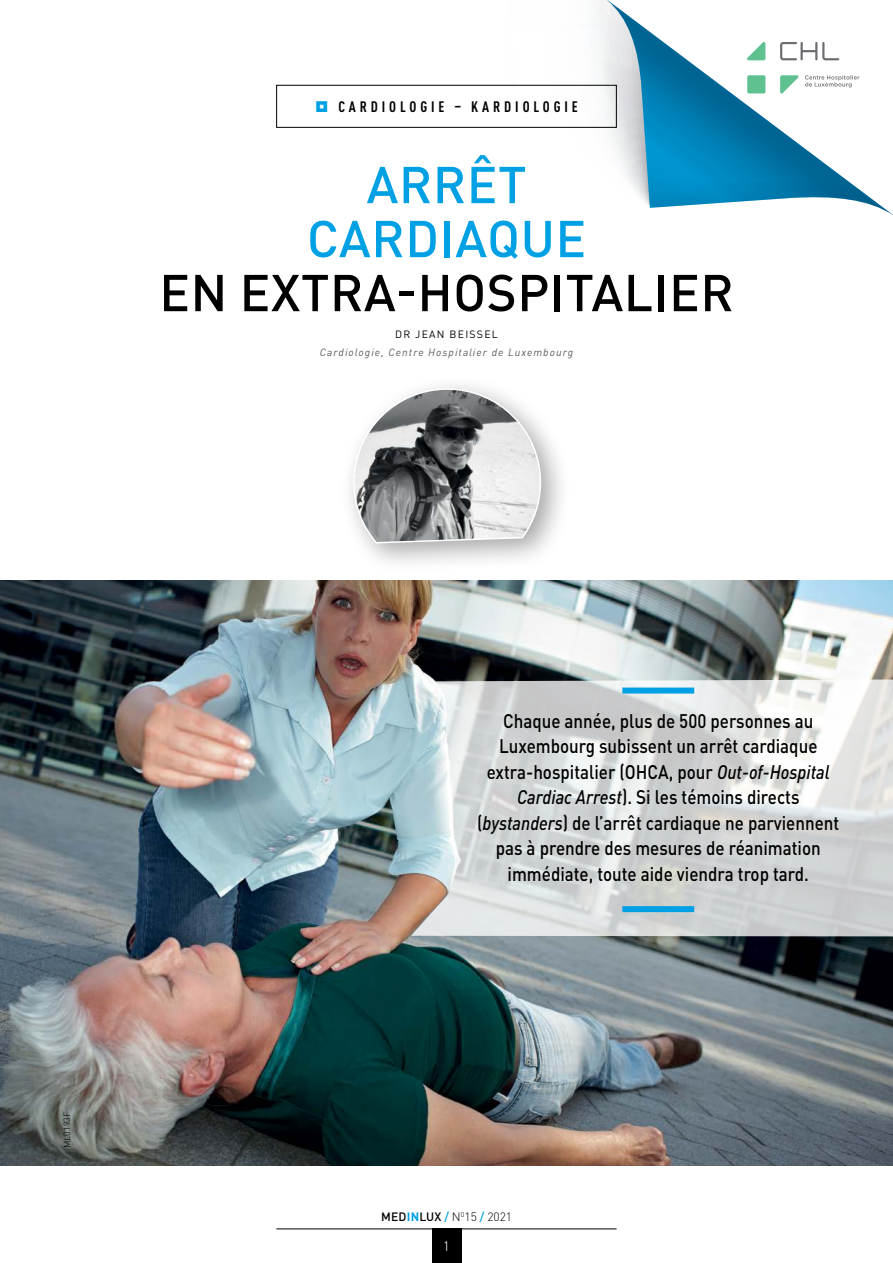
<style>
.page{position:relative;width:893px;height:1263px;background:#fff}
.page>*{position:absolute;margin:0;border:0;box-sizing:border-box;transform-origin:0 0}
.t1{font:500 51px "DIN Pro";letter-spacing:.01em;color:#000}
.t2{font:500 51px/54px "DIN Pro";letter-spacing:.01em;color:#00a1e4;text-align:center}
.t3{font:500 19.5px/25.5px "DIN Pro";color:#000;text-align:center;scale:.87 1}
.t4{font:700 condensed 15px "DIN Pro";letter-spacing:.26em;color:#000}
.t5{font:condensed 13.5px "DIN Pro";color:#fff}
.t6{font:300 12px "DIN Pro";color:#000}
.t7{font:italic 10.5px "DIN Pro";letter-spacing:.1em;color:#58595b}
.t8{font:10.5px "DIN Pro";letter-spacing:.12em;color:#000}
.t9{font:300 9px "DIN Pro";color:#000}
.s1{font-style:italic}
.s2{font-weight:500}
.s3{font-weight:700;color:#00a1e4}
.s4{font-weight:500;color:#00a1e4}
</style>
<div class="page">
<div style="left:432px;top:1229px;width:29px;height:34px;background:#000"></div>
<hr style="left:276px;top:1228px;width:341px;height:1px;background:#000">
<img style="left:0;top:580px;width:893px;height:585px">
<div style="left:276px;top:85px;width:341px;height:43px;border:1px solid #000"></div>
<svg style="left:510px;top:0;width:383px;height:215px"></svg>
<svg style="left:411px;top:679px;width:482px;height:257px;background:#d5d8d9"></svg>
<div style="left:622px;top:687px;width:72px;height:6px;background:#00a1e4"></div>
<div style="left:622px;top:906px;width:72px;height:6px;background:#00a1e4"></div>
<div style="left:339px;top:374px;width:233px;height:200px;background:#000;opacity:.35"></div>
<svg style="left:352px;top:388px;width:190px;height:156px"></svg>
<p class="t4" style="left:338px;top:95px;width:241px">CARDIOLOGIE – KARDIOLOGIE</p>
<h1 class="t2" style="left:307px;top:152px;width:281px">ARRÊT<br>CARDIAQUE</h1>
<h1 class="t1" style="left:159px;top:251px;width:576px">EN EXTRA-HOSPITALIER</h1>
<p class="t8" style="left:395px;top:326px;width:104px">DR JEAN BEISSEL</p>
<p class="t7" style="left:320px;top:344px;width:255px">Cardiologie, Centre Hospitalier de Luxembourg</p>
<p class="t9" style="left:60px;top:1148px;width:38px;rotate:-90deg">ML0193F</p>
<p class="t3" style="left:477px;top:706px;width:418px">Chaque année, plus de 500 personnes au Luxembourg subissent un arrêt cardiaque extra-hospitalier (OHCA, pour <span class="s1">Out-of-Hospital Cardiac Arrest</span>). Si les témoins directs (<span class="s1">bystanders</span>) de l’arrêt cardiaque ne parviennent pas à prendre des mesures de réanimation immédiate, toute aide viendra trop tard.</p>
<p class="t6" style="left:381px;top:1207px;width:132px"><span class="s2">MED</span><span class="s3">IN</span><span class="s2">LUX</span> <span class="s4">/</span> N<sup>0</sup>15 <span class="s4">/</span> 2021</p>
<p class="t5" style="left:444px;top:1236px;width:6px">1</p>
</div>
